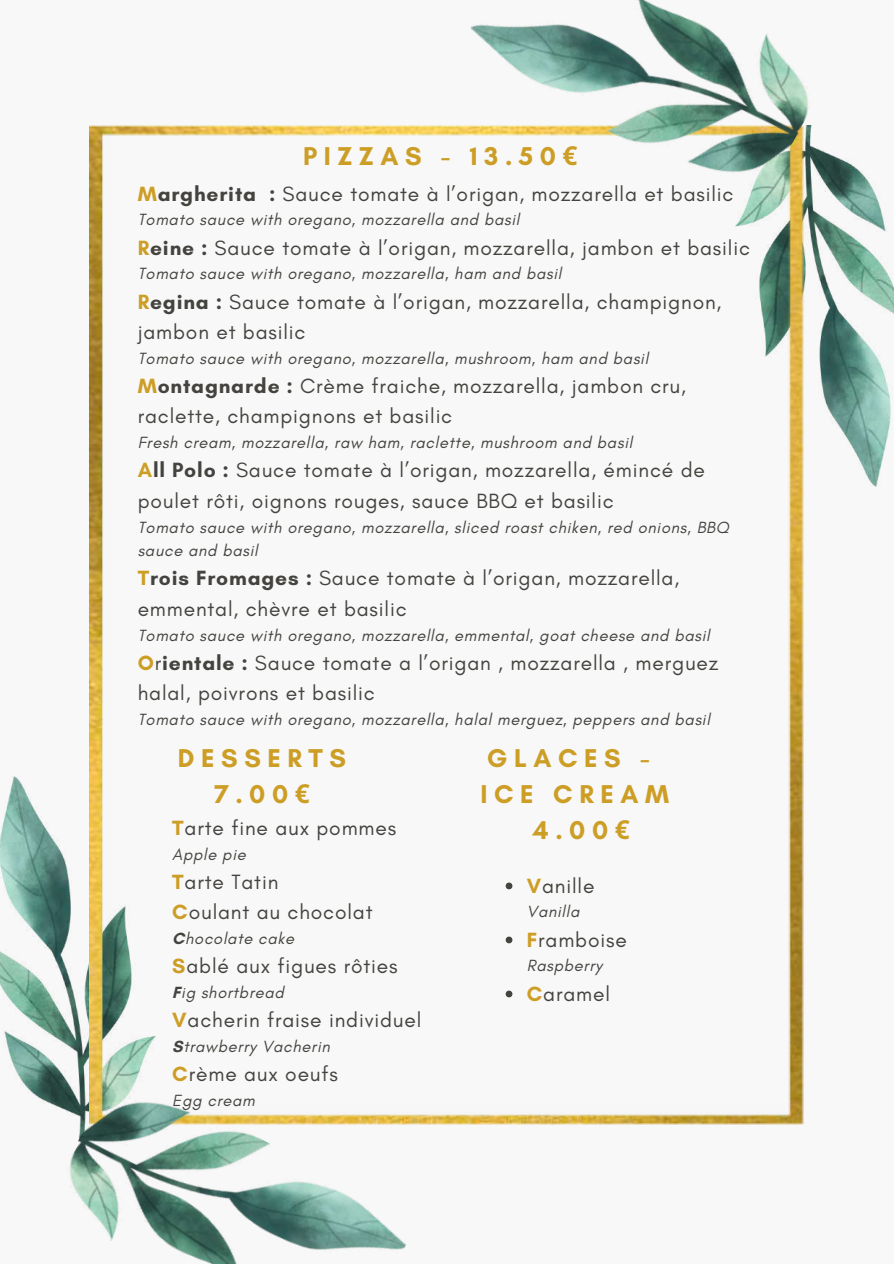
<style>
.page{position:relative;width:894px;height:1264px;background:#fff}
.page>*{position:absolute;margin:0;border:0;box-sizing:border-box;transform-origin:0 0}
.t1{font:700 26.25px/36px "Glacial Indifference";letter-spacing:.25em;color:#cd9e25;text-align:center}
.t2{font:21px/30.3px "Glacial Indifference";letter-spacing:.04em;color:#44433f}
.t3{font:italic 16.5px/23.7px "Glacial Indifference";letter-spacing:.04em;color:#44433f}
.s1{font-family:"Noto Sans"}
.s2{font-weight:700;color:#cd9e25}
.s3{font-weight:700}
.s4{font-weight:700;font-style:normal}
</style>
<div class="page">
<div style="left:0;top:0;width:893px;height:1263px;background:#f8f8f8"></div>
<img style="left:0;top:776px;width:89px;height:324px">
<img style="left:804px;top:155px;width:89px;height:331px">
<img style="left:89px;top:125px;width:715px;height:999px">
<img style="left:460px;top:0;width:373px;height:213px">
<img style="left:43px;top:1060px;width:373px;height:203px">
<svg style="left:505px;top:882px;width:7px;height:7px"></svg>
<svg style="left:505px;top:936px;width:7px;height:7px"></svg>
<svg style="left:505px;top:990px;width:7px;height:7px"></svg>
<p class="t1" style="left:303px;top:138px;width:276px">PIZZAS - 13.50<span class="s1">€</span></p>
<p class="t2" style="left:138px;top:178px;width:597px"><span class="s2">M</span><span class="s3">argherita :</span> Sauce tomate à l’origan, mozzarella et basilic</p>
<p class="t3" style="left:138px;top:208px;width:383px">Tomato sauce with oregano, mozzarella and basil</p>
<p class="t2" style="left:138px;top:232px;width:613px"><span class="s2">R</span><span class="s3">eine :</span> Sauce tomate à l’origan, mozzarella, jambon et basilic</p>
<p class="t3" style="left:138px;top:262px;width:425px">Tomato sauce with oregano, mozzarella, ham and basil</p>
<p class="t2" style="left:138px;top:286px;width:585px"><span class="s2">R</span><span class="s3">egina :</span> Sauce tomate à l’origan, mozzarella, champignon, jambon et basilic</p>
<p class="t3" style="left:138px;top:346px;width:512px">Tomato sauce with oregano, mozzarella, mushroom, ham and basil</p>
<p class="t2" style="left:138px;top:370px;width:549px"><span class="s2">M</span><span class="s3">ontagnarde :</span> Crème fraiche, mozzarella, jambon cru, raclette, champignons et basilic</p>
<p class="t3" style="left:138px;top:430px;width:496px">Fresh cream, mozzarella, raw ham, raclette, mushroom and basil</p>
<p class="t2" style="left:138px;top:455px;width:568px"><span class="s2">A</span><span class="s3">ll Polo :</span> Sauce tomate à l’origan, mozzarella, émincé de poulet rôti, oignons rouges, sauce BBQ et basilic</p>
<p class="t3" style="left:138px;top:515px;width:592px">Tomato sauce with oregano, mozzarella, sliced roast chiken, red onions, BBQ sauce and basil</p>
<p class="t2" style="left:138px;top:563px;width:543px"><span class="s2">T</span><span class="s3">rois Fromages :</span> Sauce tomate à l’origan, mozzarella, emmental, chèvre et basilic</p>
<p class="t3" style="left:138px;top:623px;width:573px">Tomato sauce with oregano, mozzarella, emmental, goat cheese and basil</p>
<p class="t2" style="left:138px;top:647px;width:582px"><span class="s2">O</span>r<span class="s3">ientale :</span> Sauce tomate a l’origan , mozzarella , merguez halal, poivrons et basilic</p>
<p class="t3" style="left:138px;top:707px;width:573px">Tomato sauce with oregano, mozzarella, halal merguez, peppers and basil</p>
<p class="t1" style="left:178px;top:739px;width:170px">DESSERTS<br>7.00<span class="s1">€</span></p>
<p class="t2" style="left:172px;top:812px;width:225px"><span class="s2">T</span>arte fine aux pommes</p>
<p class="t3" style="left:172px;top:841px;width:75px">Apple pie</p>
<p class="t2" style="left:172px;top:866px;width:202px"><span class="s2">T</span>arte Tatin<br><span class="s2">C</span>oulant au chocolat</p>
<p class="t3" style="left:172px;top:926px;width:123px"><span class="s4">C</span>hocolate cake</p>
<p class="t2" style="left:172px;top:950px;width:227px"><span class="s2">S</span>ablé aux figues rôties</p>
<p class="t3" style="left:172px;top:980px;width:113px"><span class="s4">F</span>ig shortbread</p>
<p class="t2" style="left:172px;top:1004px;width:250px"><span class="s2">V</span>acherin fraise individuel</p>
<p class="t3" style="left:172px;top:1034px;width:159px"><span class="s4">S</span>trawberry Vacherin</p>
<p class="t2" style="left:172px;top:1058px;width:167px"><span class="s2">C</span>rème aux oeufs</p>
<p class="t3" style="left:172px;top:1088px;width:84px">Egg cream</p>
<p class="t1" style="left:480px;top:739px;width:190px">GLACES -<br>ICE CREAM<br>4.00<span class="s1">€</span></p>
<p class="t2" style="left:526px;top:870px;width:69px"><span class="s2">V</span>anille</p>
<p class="t3" style="left:526px;top:899px;width:54px">Vanilla</p>
<p class="t2" style="left:526px;top:924px;width:102px"><span class="s2">F</span>ramboise</p>
<p class="t3" style="left:526px;top:953px;width:77px">Raspberry</p>
<p class="t2" style="left:526px;top:978px;width:85px"><span class="s2">C</span>aramel</p>
</div>
